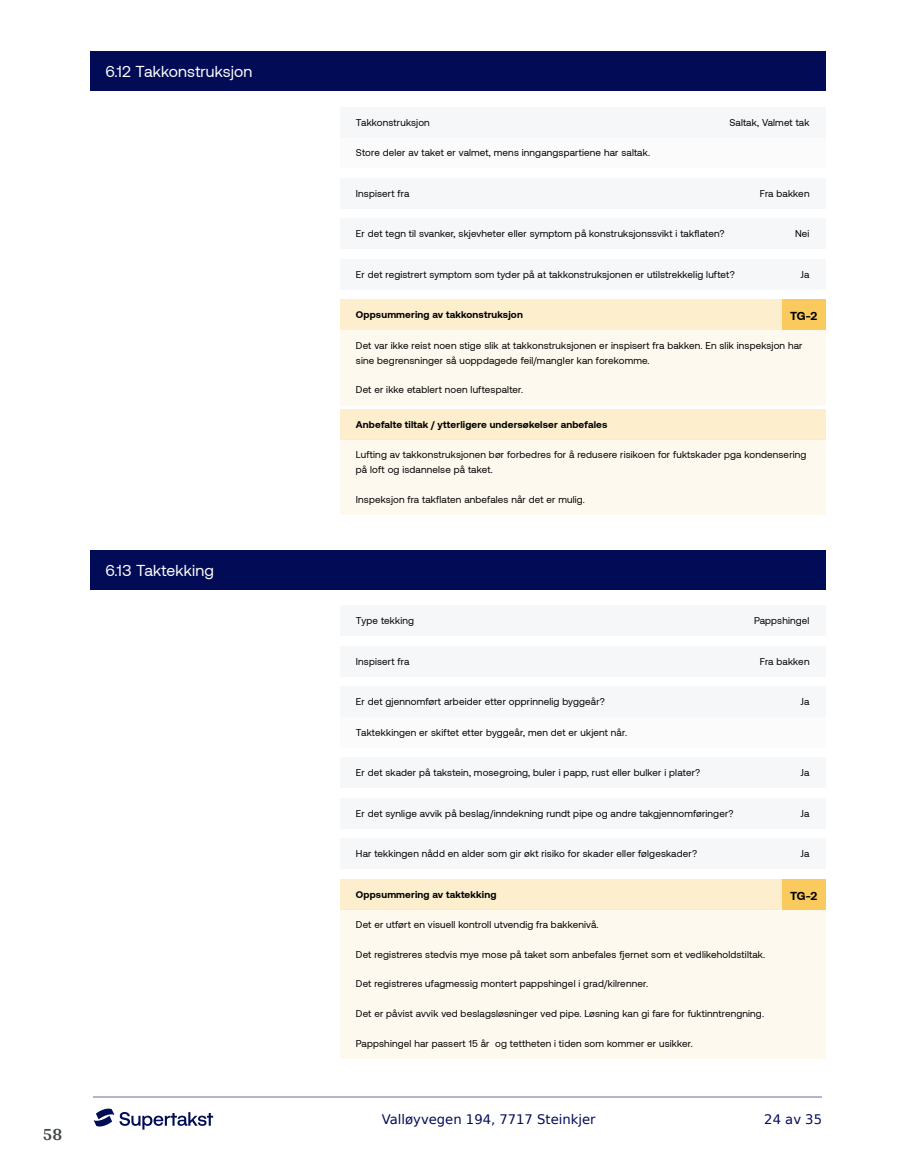
<style>
.page{position:relative;width:915px;height:1172px;background:#fff}
.page>*{position:absolute;margin:0;border:0;box-sizing:border-box;transform-origin:0 0}
.t1{font:700 18px "Arya";color:#414749}
.t2{font:15.75px "Aeonik";letter-spacing:.01em;color:#fff}
.t3{font:13.2px "DejaVu Sans";color:#020c56}
.t4{font:700 11.85px "Aeonik";color:#000}
.t5{font:9.9px/14.9px "Aeonik";letter-spacing:.015em;color:#000}
.t6{font:700 9.9px "Aeonik";letter-spacing:.015em;color:#000}
</style>
<div class="page">
<hr style="left:93px;top:1097px;width:728px;height:1px;background:#b2b5cb">
<svg style="left:94px;top:1108px;width:119px;height:21px"></svg>
<div style="left:89px;top:52px;width:736px;height:39px;background:#020c56"></div>
<div style="left:89px;top:550px;width:736px;height:40px;background:#020c56"></div>
<div style="left:340px;top:137px;width:485px;height:31px;background:#f5f7f8"></div>
<div style="left:340px;top:330px;width:485px;height:75px;background:#fef9ee"></div>
<div style="left:340px;top:440px;width:485px;height:75px;background:#fef9ee"></div>
<div style="left:340px;top:717px;width:485px;height:30px;background:#f5f7f8"></div>
<div style="left:340px;top:909px;width:485px;height:149px;background:#fef9ee"></div>
<div style="left:340px;top:107px;width:485px;height:30px;background:#f5f7f8"></div>
<div style="left:340px;top:178px;width:485px;height:31px;background:#f5f7f8"></div>
<div style="left:340px;top:218px;width:485px;height:31px;background:#f5f7f8"></div>
<div style="left:340px;top:259px;width:485px;height:30px;background:#f5f7f8"></div>
<div style="left:340px;top:299px;width:485px;height:31px;background:#fdeece"></div>
<div style="left:781px;top:299px;width:44px;height:31px;background:#faca5f"></div>
<div style="left:340px;top:409px;width:485px;height:31px;background:#fdeece"></div>
<div style="left:340px;top:605px;width:485px;height:31px;background:#f5f7f8"></div>
<div style="left:340px;top:646px;width:485px;height:30px;background:#f5f7f8"></div>
<div style="left:340px;top:686px;width:485px;height:31px;background:#f5f7f8"></div>
<div style="left:340px;top:757px;width:485px;height:31px;background:#f5f7f8"></div>
<div style="left:340px;top:798px;width:485px;height:30px;background:#f5f7f8"></div>
<div style="left:340px;top:838px;width:485px;height:31px;background:#f5f7f8"></div>
<div style="left:340px;top:879px;width:485px;height:30px;background:#fdeece"></div>
<div style="left:781px;top:879px;width:44px;height:30px;background:#faca5f"></div>
<h2 class="t2" style="left:105px;top:63px;width:149px">6.12 Takkonstruksjon</h2>
<h2 class="t2" style="left:105px;top:562px;width:110px">6.13 Taktekking</h2>
<h1 class="t1" style="left:43px;top:1123px;width:21px">58</h1>
<p class="t5" style="left:356px;top:115px;width:75px">Takkonstruksjon</p>
<p class="t5" style="left:729px;top:115px;width:82px">Saltak, Valmet tak</p>
<p class="t5" style="left:356px;top:145px;width:295px">Store deler av taket er valmet, mens inngangspartiene har saltak.</p>
<p class="t5" style="left:356px;top:186px;width:55px">Inspisert fra</p>
<p class="t5" style="left:759px;top:186px;width:51px">Fra bakken</p>
<p class="t5" style="left:356px;top:226px;width:370px">Er det tegn til svanker, skjevheter eller symptom på konstruksjonssvikt i takflaten?</p>
<p class="t5" style="left:794px;top:226px;width:16px">Nei</p>
<p class="t5" style="left:356px;top:267px;width:380px">Er det registrert symptom som tyder på at takkonstruksjonen er utilstrekkelig luftet?</p>
<p class="t5" style="left:800px;top:267px;width:10px">Ja</p>
<p class="t6" style="left:356px;top:309px;width:168px">Oppsummering av takkonstruksjon</p>
<p class="t4" style="left:789px;top:309px;width:29px">TG-2</p>
<p class="t5" style="left:356px;top:338px;width:448px">Det var ikke reist noen stige slik at takkonstruksjonen er inspisert fra bakken. En slik inspeksjon har sine begrensninger så uoppdagede feil/mangler kan forekomme.</p>
<p class="t5" style="left:356px;top:382px;width:169px">Det er ikke etablert noen luftespalter.</p>
<p class="t6" style="left:356px;top:419px;width:253px">Anbefalte tiltak / ytterligere undersøkelser anbefales</p>
<p class="t5" style="left:356px;top:447px;width:452px">Lufting av takkonstruksjonen bør forbedres for å redusere risikoen for fuktskader pga kondensering på loft og isdannelse på taket.</p>
<p class="t5" style="left:356px;top:492px;width:230px">Inspeksjon fra takflaten anbefales når det er mulig.</p>
<p class="t5" style="left:356px;top:613px;width:60px">Type tekking</p>
<p class="t5" style="left:753px;top:613px;width:57px">Pappshingel</p>
<p class="t5" style="left:356px;top:654px;width:55px">Inspisert fra</p>
<p class="t5" style="left:759px;top:654px;width:51px">Fra bakken</p>
<p class="t5" style="left:356px;top:694px;width:250px">Er det gjennomført arbeider etter opprinnelig byggeår?</p>
<p class="t5" style="left:800px;top:694px;width:10px">Ja</p>
<p class="t5" style="left:356px;top:725px;width:272px">Taktekkingen er skiftet etter byggeår, men det er ukjent når.</p>
<p class="t5" style="left:356px;top:765px;width:346px">Er det skader på takstein, mosegroing, buler i papp, rust eller bulker i plater?</p>
<p class="t5" style="left:800px;top:765px;width:10px">Ja</p>
<p class="t5" style="left:356px;top:806px;width:379px">Er det synlige avvik på beslag/inndekning rundt pipe og andre takgjennomføringer?</p>
<p class="t5" style="left:800px;top:806px;width:10px">Ja</p>
<p class="t5" style="left:356px;top:846px;width:342px">Har tekkingen nådd en alder som gir økt risiko for skader eller følgeskader?</p>
<p class="t5" style="left:800px;top:846px;width:10px">Ja</p>
<p class="t6" style="left:356px;top:888px;width:142px">Oppsummering av taktekking</p>
<p class="t4" style="left:789px;top:888px;width:29px">TG-2</p>
<p class="t5" style="left:356px;top:917px;width:244px">Det er utført en visuell kontroll utvendig fra bakkenivå.</p>
<p class="t5" style="left:356px;top:947px;width:410px">Det registreres stedvis mye mose på taket som anbefales fjernet som et vedlikeholdstiltak.</p>
<p class="t5" style="left:356px;top:976px;width:293px">Det registreres ufagmessig montert pappshingel i grad/kilrenner.</p>
<p class="t5" style="left:356px;top:1006px;width:409px">Det er påvist avvik ved beslagsløsninger ved pipe. Løsning kan gi fare for fuktinntrengning.</p>
<p class="t5" style="left:356px;top:1036px;width:338px">Pappshingel har passert 15 år og tettheten i tiden som kommer er usikker.</p>
<h3 class="t3" style="left:381px;top:1108px;width:215px">Valløyvegen 194, 7717 Steinkjer</h3>
<h3 class="t3" style="left:764px;top:1108px;width:59px">24 av 35</h3>
</div>
